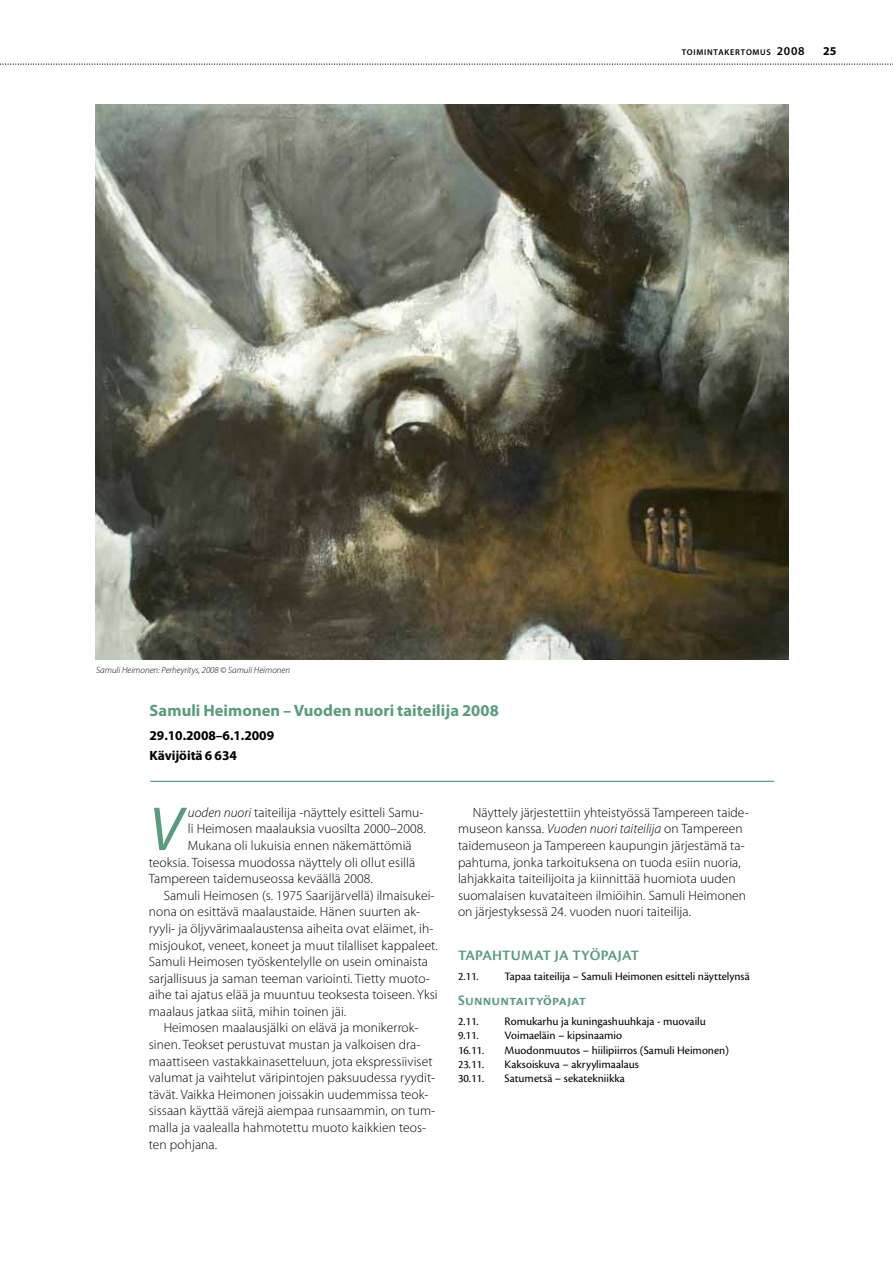
<style>
.page{position:relative;width:893px;height:1263px;background:#fff}
.page>*{position:absolute;margin:0;border:0;box-sizing:border-box;transform-origin:0 0}
.t1{font:italic 62.7px "Myriad Pro";color:#599c7c}
.t2{font:700 16.5px "Myriad Pro";letter-spacing:.005em;color:#599c7c}
.t3{font:600 15px "Cronos Pro";letter-spacing:.015em;color:#599c7c}
.t4{font:300 13.5px/16.6px "Myriad Pro";letter-spacing:.005em;color:#000}
.t5{font:700 13.5px/19.5px "Myriad Pro";letter-spacing:-.005em;color:#000}
.t6{font:700 12px "Myriad Pro";color:#000}
.t7{font:11.85px "Cronos Pro";color:#000}
.t8{font:italic 300 9px "Myriad Pro";letter-spacing:.005em;color:#000}
.t9{font:600 8.4px "Myriad Pro";letter-spacing:.085em;color:#000}
.s1{font-size:12px}
.s2{font-style:italic}
</style>
<div class="page">
<svg style="left:0;top:64px;width:893px;height:1px"></svg>
<hr style="left:150px;top:781px;width:624px;height:1px;background:#599c7c">
<img style="left:96px;top:105px;width:692px;height:555px">
<p class="t9" style="left:682px;top:49px;width:124px">TOIMINTAKERTOMUS <span class="s1">2008</span></p>
<p class="t6" style="left:823px;top:46px;width:15px">25</p>
<p class="t8" style="left:96px;top:666px;width:195px">Samuli Heimonen: Perheyritys, 2008 © Samuli Heimonen</p>
<p class="t2" style="left:149px;top:705px;width:351px">Samuli Heimonen – Vuoden nuori taiteilija 2008</p>
<p class="t5" style="left:149px;top:727px;width:126px">29.10.2008–6.1.2009<br>Kävijöitä 6 634</p>
<h1 class="t1" style="left:149px;top:805px;width:35px">V</h1>
<p class="t4" style="left:188px;top:805px;width:237px"><span class="s2">uoden nuori</span> taiteilija -näyttely esitteli Samu-</p>
<p class="t4" style="left:188px;top:822px;width:239px">li Heimosen maalauksia vuosilta 2000–2008.</p>
<p class="t4" style="left:188px;top:838px;width:225px">Mukana oli lukuisia ennen näkemättömiä</p>
<p class="t4" style="left:149px;top:855px;width:268px">teoksia. Toisessa muodossa näyttely oli ollut esillä</p>
<p class="t4" style="left:149px;top:871px;width:226px">Tampereen taidemuseossa keväällä 2008.</p>
<p class="t4" style="left:164px;top:888px;width:272px">Samuli Heimosen (s. 1975 Saarijärvellä) ilmaisukei-</p>
<p class="t4" style="left:149px;top:904px;width:273px">nona on esittävä maalaustaide. Hänen suurten ak-</p>
<p class="t4" style="left:149px;top:921px;width:286px">ryyli- ja öljyvärimaalaustensa aiheita ovat eläimet, ih-</p>
<p class="t4" style="left:149px;top:938px;width:291px">misjoukot, veneet, koneet ja muut tilalliset kappaleet.</p>
<p class="t4" style="left:149px;top:954px;width:281px">Samuli Heimosen työskentelylle on usein ominaista</p>
<p class="t4" style="left:149px;top:971px;width:283px">sarjallisuus ja saman teeman variointi. Tietty muoto-</p>
<p class="t4" style="left:149px;top:987px;width:290px">aihe tai ajatus elää ja muuntuu teoksesta toiseen. Yksi</p>
<p class="t4" style="left:149px;top:1004px;width:199px">maalaus jatkaa siitä, mihin toinen jäi.</p>
<p class="t4" style="left:164px;top:1021px;width:256px">Heimosen maalausjälki on elävä ja monikerrok-</p>
<p class="t4" style="left:149px;top:1037px;width:273px">sinen. Teokset perustuvat mustan ja valkoisen dra-</p>
<p class="t4" style="left:149px;top:1054px;width:285px">maattiseen vastakkainasetteluun, jota ekspressiiviset</p>
<p class="t4" style="left:149px;top:1070px;width:288px">valumat ja vaihtelut väripintojen paksuudessa ryydit-</p>
<p class="t4" style="left:149px;top:1087px;width:281px">tävät. Vaikka Heimonen joissakin uudemmissa teok-</p>
<p class="t4" style="left:149px;top:1103px;width:288px">sissaan käyttää värejä aiempaa runsaammin, on tum-</p>
<p class="t4" style="left:149px;top:1120px;width:279px">malla ja vaalealla hahmotettu muoto kaikkien teos-</p>
<p class="t4" style="left:149px;top:1137px;width:70px">ten pohjana.</p>
<p class="t4" style="left:458px;top:805px;width:292px;text-indent:15px">Näyttely järjestettiin yhteistyössä Tampereen taide&shy;museon kanssa. <span class="s2">Vuoden nuori taiteilija</span> on Tampereen taidemuseon ja Tampereen kaupungin järjestämä ta&shy;pahtuma, jonka tarkoituksena on tuoda esiin nuoria, lahjakkaita taiteilijoita ja kiinnittää huomiota uuden suomalaisen kuvataiteen ilmiöihin. Samuli Heimonen on järjestyksessä 24. vuoden nuori taiteilija.</p>
<p class="t3" style="left:458px;top:949px;width:183px">TAPAHTUMAT JA TYÖPAJAT</p>
<p class="t7" style="left:458px;top:972px;width:22px">2.11.</p>
<p class="t7" style="left:504px;top:972px;width:247px">Tapaa taiteilija – Samuli Heimonen esitteli näyttelynsä</p>
<p class="t3" style="left:458px;top:994px;width:130px">Sunnuntaityöpajat</p>
<p class="t7" style="left:458px;top:1017px;width:22px">2.11.</p>
<p class="t7" style="left:504px;top:1017px;width:203px">Romukarhu ja kuningashuuhkaja - muovailu</p>
<p class="t7" style="left:458px;top:1031px;width:22px">9.11.</p>
<p class="t7" style="left:504px;top:1031px;width:119px">Voimaeläin – kipsinaamio</p>
<p class="t7" style="left:458px;top:1045px;width:28px">16.11.</p>
<p class="t7" style="left:504px;top:1045px;width:226px">Muodonmuutos – hiilipiirros (Samuli Heimonen)</p>
<p class="t7" style="left:458px;top:1059px;width:28px">23.11.</p>
<p class="t7" style="left:504px;top:1059px;width:136px">Kaksoiskuva – akryylimaalaus</p>
<p class="t7" style="left:458px;top:1074px;width:28px">30.11.</p>
<p class="t7" style="left:504px;top:1074px;width:122px">Satumetsä – sekatekniikka</p>
</div>
